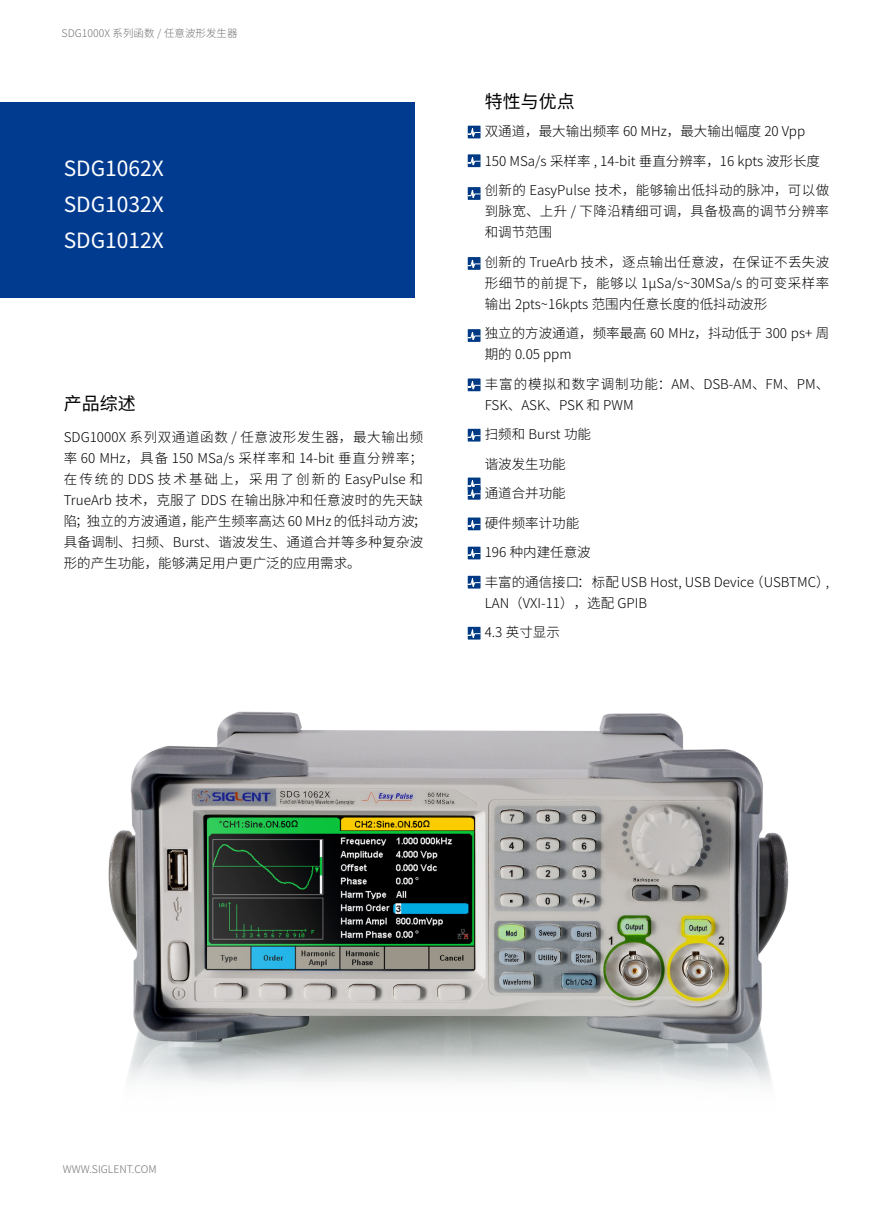
<style>
.page{position:relative;width:893px;height:1212px;background:#fff}
.page>*{position:absolute;margin:0;border:0;box-sizing:border-box;transform-origin:0 0}
.t1{font:21px/36px "Source Han Sans SC";color:#fff;text-align:justify}
.t2{font:18px "Source Han Sans SC";color:#000}
.t3{font:300 13.5px/21px "Source Han Sans SC";color:#000}
.t4{font:300 13.5px/21px "Source Han Sans SC";letter-spacing:.03em;color:#000}
.t5{font:300 10.5px "Source Han Sans SC";color:#727171}
</style>
<div class="page">
<img style="left:108px;top:483px;width:681px;height:602px">
<div style="left:0;top:102px;width:414px;height:195px;background:#003b90"></div>
<div style="left:468px;top:126px;width:12px;height:12px;background:#003a85"></div>
<svg style="left:468px;top:128px;width:12px;height:9px"></svg>
<div style="left:468px;top:154px;width:12px;height:13px;background:#003a85"></div>
<svg style="left:468px;top:157px;width:12px;height:9px"></svg>
<div style="left:468px;top:187px;width:12px;height:13px;background:#003a85"></div>
<svg style="left:468px;top:189px;width:12px;height:11px"></svg>
<div style="left:468px;top:257px;width:12px;height:13px;background:#003a85"></div>
<svg style="left:468px;top:259px;width:12px;height:11px"></svg>
<div style="left:468px;top:329px;width:12px;height:13px;background:#003a85"></div>
<svg style="left:468px;top:332px;width:12px;height:10px"></svg>
<div style="left:468px;top:378px;width:12px;height:13px;background:#003a85"></div>
<svg style="left:468px;top:381px;width:12px;height:9px"></svg>
<div style="left:468px;top:477px;width:12px;height:13px;background:#003a85"></div>
<div style="left:468px;top:429px;width:12px;height:12px;background:#003a85"></div>
<svg style="left:468px;top:431px;width:12px;height:9px"></svg>
<svg style="left:468px;top:480px;width:12px;height:20px"></svg>
<div style="left:468px;top:517px;width:12px;height:13px;background:#003a85"></div>
<svg style="left:468px;top:520px;width:12px;height:9px"></svg>
<div style="left:468px;top:547px;width:12px;height:12px;background:#003a85"></div>
<svg style="left:468px;top:549px;width:12px;height:9px"></svg>
<div style="left:468px;top:576px;width:12px;height:12px;background:#003a85"></div>
<svg style="left:468px;top:578px;width:12px;height:9px"></svg>
<div style="left:468px;top:627px;width:12px;height:12px;background:#003a85"></div>
<svg style="left:468px;top:629px;width:12px;height:9px"></svg>
<p class="t5" style="left:62px;top:27px;width:177px">SDG1000X 系列函数 / 任意波形发生器</p>
<h1 class="t1" style="left:64px;top:151px;width:102px">SDG1062X SDG1032X SDG1012X</h1>
<h2 class="t2" style="left:64px;top:393px;width:73px">产品综述</h2>
<p class="t3" style="left:64px;top:427px;width:364px">SDG1000X 系列双通道函数 / 任意波形发生器，最大输出频率 60 MHz，具备 150 MSa/s 采样率和 14-bit 垂直分辨率；在传统的 DDS 技术基础上，采用了创新的 EasyPulse 和TrueArb 技术，克服了 DDS 在输出脉冲和任意波时的先天缺陷；独立的方波通道，能产生频率高达 60 MHz 的低抖动方波；具备调制、扫频、Burst、谐波发生、通道合并等多种复杂波形的产生功能，能够满足用户更广泛的应用需求。</p>
<h2 class="t2" style="left:485px;top:91px;width:91px">特性与优点</h2>
<p class="t3" style="left:485px;top:117px;width:346px;line-height:29.5px">双通道，最大输出频率 60 MHz，最大输出幅度 20 Vpp<br>150 MSa/s 采样率 , 14-bit 垂直分辨率，16 kpts 波形长度创新的 EasyPulse 技术，能够输出低抖动的脉冲，可以做</p>
<p class="t4" style="left:485px;top:201px;width:346px">到脉宽、上升 / 下降沿精细可调，具备极高的调节分辨率和调节范围</p>
<p class="t3" style="left:485px;top:252px;width:346px;text-align:justify">创新的 TrueArb 技术，逐点输出任意波，在保证不丢失波形细节的前提下，能够以 1μSa/s~30MSa/s 的可变采样率输出 2pts~16kpts 范围内任意长度的低抖动波形</p>
<p class="t3" style="left:485px;top:323px;width:346px">独立的方波通道，频率最高 60 MHz，抖动低于 300 ps+ 周期的 0.05 ppm</p>
<p class="t3" style="left:485px;top:374px;width:346px">丰富的模拟和数字调制功能：AM、DSB-AM、FM、PM、<br>FSK、ASK、PSK 和 PWM</p>
<p class="t3" style="left:485px;top:420px;width:346px;line-height:29.5px">扫频和 Burst 功能<br>谐波发生功能<br>通道合并功能<br>硬件频率计功能<br>196 种内建任意波<br>丰富的通信接口： 标配 USB Host, USB Device（USBTMC）,</p>
<p class="t3" style="left:485px;top:588px;width:164px;line-height:29.5px">LAN（VXI-11），选配 GPIB<br>4.3 英寸显示</p>
<p class="t5" style="left:63px;top:1163px;width:95px">WWW.SIGLENT.COM</p>
</div>
